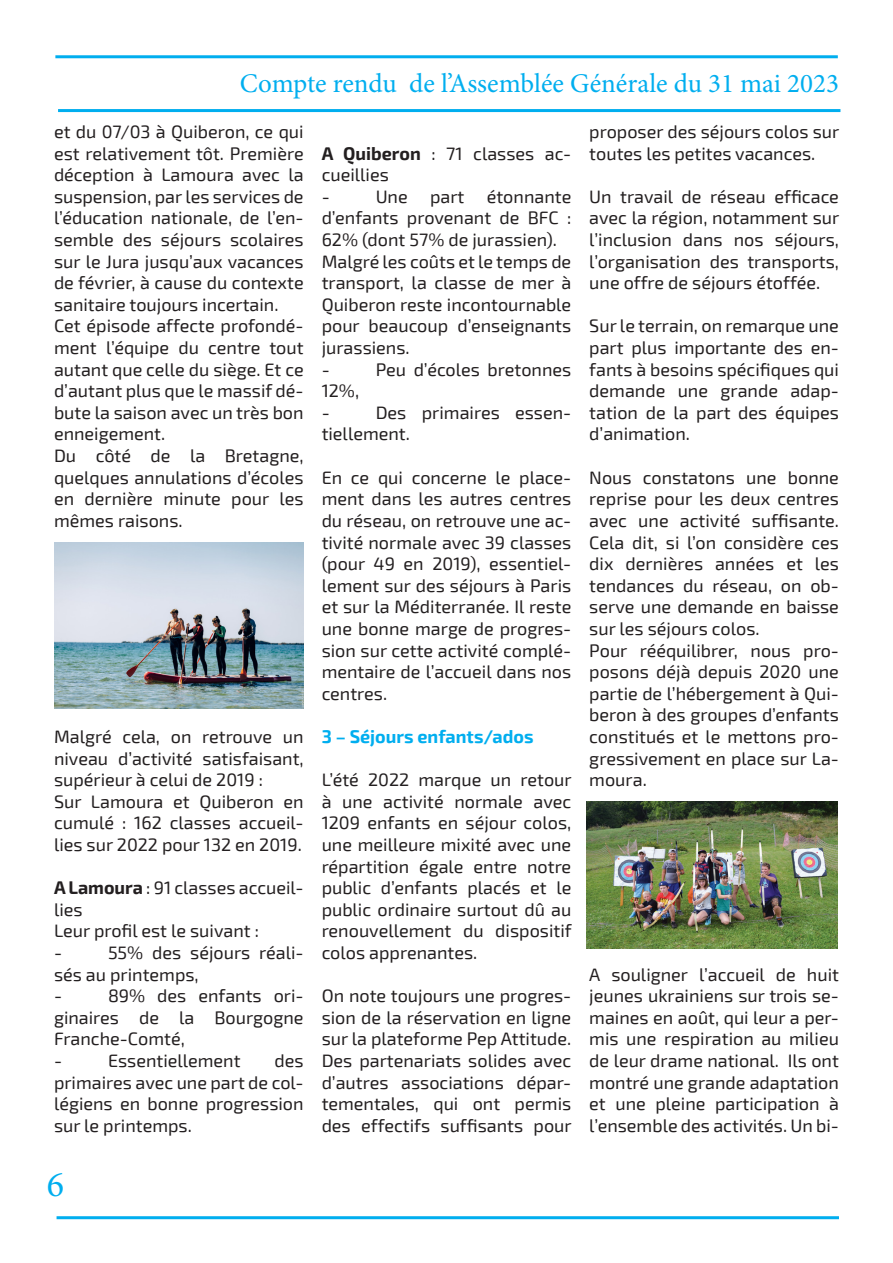
<style>
.page{position:relative;width:893px;height:1263px;background:#fff}
.page>*{position:absolute;margin:0;border:0;box-sizing:border-box;transform-origin:0 0}
.t1{font:36px "Minion Pro";color:#00aeef}
.t2{font:27px "Minion Pro";color:#00aeef}
.t3{font:18px/21.6px "Exo 2";color:#231f20;text-align:justify}
.t4{font:700 18px "Exo 2";color:#00aeef}
.s1{font-weight:700}
</style>
<div class="page">
<hr style="left:57px;top:1216px;width:782px;height:3px;background:#00aeef">
<hr style="left:58px;top:109px;width:782px;height:3px;background:#00aeef">
<hr style="left:55px;top:55px;width:783px;height:3px;background:#00aeef">
<img style="left:54px;top:542px;width:250px;height:167px">
<img style="left:587px;top:801px;width:251px;height:147px">
<p class="t2" style="left:240px;top:65px;width:601px">Compte rendu de l’Assemblée Générale du 31 mai 2023</p>
<p class="t3" style="left:54px;top:121px;width:251px">et du 07/03 à Quiberon, ce qui est relativement tôt. Première déception à Lamoura avec la suspension, par les services de l’éducation nationale, de l’en&shy;semble des séjours scolaires sur le Jura jusqu’aux vacances de février, à cause du contexte sanitaire toujours incertain.</p>
<p class="t3" style="left:54px;top:316px;width:251px">Cet épisode affecte profondé&shy;ment l’équipe du centre tout autant que celle du siège. Et ce d’autant plus que le massif dé&shy;bute la saison avec un très bon enneigement.</p>
<p class="t3" style="left:54px;top:445px;width:251px">Du côté de la Bretagne, quelques annulations d’écoles en dernière minute pour les mêmes raisons.</p>
<p class="t3" style="left:54px;top:726px;width:251px">Malgré cela, on retrouve un niveau d’activité satisfaisant, supérieur à celui de 2019 :</p>
<p class="t3" style="left:54px;top:791px;width:251px">Sur Lamoura et Quiberon en cumulé : 162 classes accueil&shy;lies sur 2022 pour 132 en 2019.</p>
<p class="t3" style="left:54px;top:877px;width:251px"><span class="s1">A Lamoura</span> : 91 classes accueil&shy;lies</p>
<p class="t3" style="left:54px;top:920px;width:206px">Leur profil est le suivant :</p>
<p class="t3" style="left:54px;top:942px;width:10px">-</p>
<p class="t3" style="left:54px;top:942px;width:251px;text-indent:54px">55% des séjours réali&shy;sés au printemps,</p>
<p class="t3" style="left:54px;top:985px;width:10px">-</p>
<p class="t3" style="left:54px;top:985px;width:251px;text-indent:54px">89% des enfants ori&shy;ginaires de la Bourgogne Franche-Comté,</p>
<p class="t3" style="left:54px;top:1050px;width:10px">-</p>
<p class="t3" style="left:108px;top:1050px;width:134px">Essentiellement</p>
<p class="t3" style="left:54px;top:1050px;width:251px;text-indent:221px">des primaires avec une part de col&shy;légiens en bonne progression sur le printemps.</p>
<p class="t1" style="left:47px;top:1160px;width:19px">6</p>
<p class="t3" style="left:322px;top:143px;width:251px"><span class="s1">A Quiberon</span> : 71 classes ac&shy;cueillies</p>
<p class="t3" style="left:322px;top:186px;width:10px">-</p>
<p class="t3" style="left:322px;top:186px;width:251px;text-indent:54px">Une part étonnante d’enfants provenant de BFC :<br>62% (dont 57% de jurassien).</p>
<p class="t3" style="left:322px;top:251px;width:251px">Malgré les coûts et le temps de transport, la classe de mer à Quiberon reste incontournable pour beaucoup d’enseignants jurassiens.</p>
<p class="t3" style="left:322px;top:359px;width:10px">-</p>
<p class="t3" style="left:376px;top:359px;width:197px">Peu d’écoles bretonnes</p>
<p class="t3" style="left:322px;top:380px;width:39px">12%,</p>
<p class="t3" style="left:322px;top:402px;width:10px">-</p>
<p class="t3" style="left:322px;top:402px;width:251px;text-indent:54px">Des primaires essen&shy;tiellement.</p>
<p class="t3" style="left:322px;top:467px;width:251px">En ce qui concerne le place&shy;ment dans les autres centres du réseau, on retrouve une ac&shy;tivité normale avec 39 classes (pour 49 en 2019), essentiel&shy;lement sur des séjours à Paris et sur la Méditerranée. Il reste une bonne marge de progres&shy;sion sur cette activité complé&shy;mentaire de l’accueil dans nos centres.</p>
<p class="t4" style="left:322px;top:726px;width:213px">3 – Séjours enfants/ados</p>
<p class="t3" style="left:322px;top:769px;width:252px">L’été 2022 marque un retour à une activité normale avec 1209 enfants en séjour colos, une meilleure mixité avec une répartition égale entre notre public d’enfants placés et le public ordinaire surtout dû au renouvellement du dispositif colos apprenantes.</p>
<p class="t3" style="left:322px;top:985px;width:252px">On note toujours une progres&shy;sion de la réservation en ligne sur la plateforme Pep Attitude.<br>Des partenariats solides avec d’autres associations dépar&shy;tementales, qui ont permis des effectifs suffisants pour</p>
<p class="t3" style="left:589px;top:121px;width:252px">proposer des séjours colos sur toutes les petites vacances.</p>
<p class="t3" style="left:589px;top:186px;width:252px">Un travail de réseau efficace avec la région, notamment sur l’inclusion dans nos séjours, l’organisation des transports, une offre de séjours étoffée.</p>
<p class="t3" style="left:589px;top:316px;width:251px">Sur le terrain, on remarque une part plus importante des en&shy;fants à besoins spécifiques qui demande une grande adap&shy;tation de la part des équipes d’animation.</p>
<p class="t3" style="left:589px;top:467px;width:251px">Nous constatons une bonne reprise pour les deux centres avec une activité suffisante.<br>Cela dit, si l’on considère ces dix dernières années et les tendances du réseau, on ob&shy;serve une demande en baisse sur les séjours colos.</p>
<p class="t3" style="left:589px;top:640px;width:251px">Pour rééquilibrer, nous pro&shy;posons déjà depuis 2020 une partie de l’hébergement à Qui&shy;beron à des groupes d’enfants constitués et le mettons pro&shy;gressivement en place sur La&shy;moura.</p>
<p class="t3" style="left:589px;top:964px;width:251px">A souligner l’accueil de huit jeunes ukrainiens sur trois se&shy;maines en août, qui leur a per&shy;mis une respiration au milieu de leur drame national. Ils ont montré une grande adaptation et une pleine participation à l’ensemble des activités. Un bi-</p>
</div>
